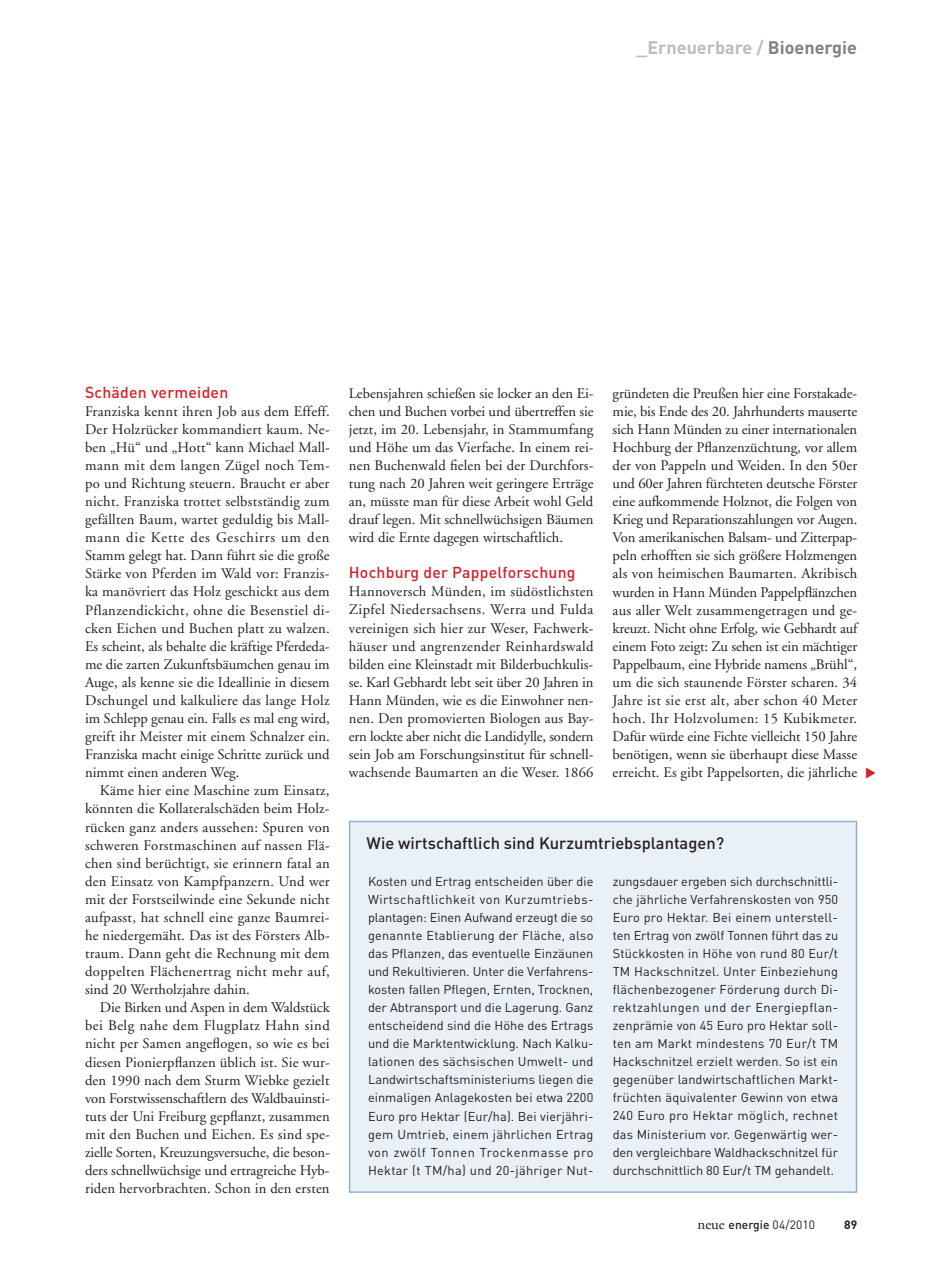
<style>
.page{position:relative;width:936px;height:1263px;background:#fff}
.page>*{position:absolute;margin:0;border:0;box-sizing:border-box;transform-origin:0 0}
.t1{font:700 18px "DIN";color:#bcbdc0}
.t2{font:500 16.5px "DIN";color:#231f20}
.t3{font:500 15.75px "DIN";letter-spacing:.015em;color:#d1232a}
.t4{font:14.7px/18.1px "Adobe Garamond";letter-spacing:.01em;color:#231f20;text-align:justify}
.t5{font:14.7px "Adobe Garamond";letter-spacing:.035em;color:#231f20}
.t6{font:14.7px "Adobe Garamond";letter-spacing:.03em;color:#231f20}
.t7{font:14.7px "Adobe Garamond";letter-spacing:.055em;color:#231f20}
.t8{font:12.75px/18px "DIN";letter-spacing:-.005em;color:#231f20;text-align:justify}
.t9{font:500 12px "DIN";color:#231f20}
.t10{font:700 12px "DIN";color:#231f20}
.s1{color:#808285}
.s2{font-family:"Adobe Garamond";font-weight:400;font-size:15px}
.s3{font-weight:400}
</style>
<div class="page">
<div style="left:349px;top:821px;width:508px;height:372px;background:#eaf1f6;border:2px solid #8fb3cb"></div>
<p class="t1" style="left:636px;top:36px;width:222px">_Erneuerbare / <span class="s1">Bioenergie</span></p>
<p class="t3" style="left:85px;top:382px;width:145px">Schäden vermeiden</p>
<p class="t4" style="left:85px;top:402px;width:246px">Franziska kennt ihren Job aus dem Effeff.</p>
<p class="t4" style="left:85px;top:420px;width:246px">Der Holzrücker kommandiert kaum. Ne-</p>
<p class="t4" style="left:85px;top:438px;width:246px">ben „Hü“ und „Hott“ kann Michael Mall-</p>
<p class="t6" style="left:85px;top:457px;width:246px">mann mit dem langen Zügel noch Tem-</p>
<p class="t4" style="left:85px;top:475px;width:246px">po und Richtung steuern. Braucht er aber</p>
<p class="t4" style="left:85px;top:493px;width:246px">nicht. Franziska trottet selbstständig zum</p>
<p class="t4" style="left:85px;top:511px;width:246px">gefällten Baum, wartet geduldig bis Mall-</p>
<p class="t7" style="left:85px;top:530px;width:246px">mann die Kette des Geschirrs um den</p>
<p class="t4" style="left:85px;top:547px;width:246px">Stamm gelegt hat. Dann führt sie die große</p>
<p class="t4" style="left:85px;top:565px;width:246px">Stärke von Pferden im Wald vor: Franzis-</p>
<p class="t4" style="left:85px;top:583px;width:246px">ka manövriert das Holz geschickt aus dem</p>
<p class="t4" style="left:85px;top:601px;width:246px">Pflanzendickicht, ohne die Besenstiel di-</p>
<p class="t4" style="left:85px;top:619px;width:246px">cken Eichen und Buchen platt zu walzen.</p>
<p class="t4" style="left:85px;top:637px;width:246px">Es scheint, als behalte die kräftige Pferdeda-</p>
<p class="t4" style="left:85px;top:655px;width:246px">me die zarten Zukunftsbäumchen genau im</p>
<p class="t4" style="left:85px;top:673px;width:246px">Auge, als kenne sie die Ideallinie in diesem</p>
<p class="t4" style="left:85px;top:691px;width:246px">Dschungel und kalkuliere das lange Holz</p>
<p class="t4" style="left:85px;top:710px;width:246px">im Schlepp genau ein. Falls es mal eng wird,</p>
<p class="t4" style="left:85px;top:728px;width:246px">greift ihr Meister mit einem Schnalzer ein.</p>
<p class="t4" style="left:85px;top:746px;width:246px">Franziska macht einige Schritte zurück und</p>
<p class="t4" style="left:85px;top:764px;width:156px">nimmt einen anderen Weg.</p>
<p class="t4" style="left:100px;top:782px;width:231px">Käme hier eine Maschine zum Einsatz,</p>
<p class="t4" style="left:85px;top:800px;width:246px">könnten die Kollateralschäden beim Holz-</p>
<p class="t4" style="left:85px;top:818px;width:246px">rücken ganz anders aussehen: Spuren von</p>
<p class="t4" style="left:85px;top:836px;width:246px">schweren Forstmaschinen auf nassen Flä-</p>
<p class="t4" style="left:85px;top:854px;width:246px">chen sind berüchtigt, sie erinnern fatal an</p>
<p class="t4" style="left:85px;top:872px;width:246px">den Einsatz von Kampfpanzern. Und wer</p>
<p class="t4" style="left:85px;top:890px;width:246px">mit der Forstseilwinde eine Sekunde nicht</p>
<p class="t4" style="left:85px;top:908px;width:246px">aufpasst, hat schnell eine ganze Baumrei-</p>
<p class="t4" style="left:85px;top:926px;width:246px">he niedergemäht. Das ist des Försters Alb-</p>
<p class="t4" style="left:85px;top:945px;width:246px">traum. Dann geht die Rechnung mit dem</p>
<p class="t4" style="left:85px;top:963px;width:246px">doppelten Flächenertrag nicht mehr auf,</p>
<p class="t4" style="left:85px;top:981px;width:166px">sind 20 Wertholzjahre dahin.</p>
<p class="t4" style="left:100px;top:999px;width:231px">Die Birken und Aspen in dem Waldstück</p>
<p class="t5" style="left:85px;top:1018px;width:246px">bei Belg nahe dem Flugplatz Hahn sind</p>
<p class="t4" style="left:85px;top:1035px;width:246px">nicht per Samen angeflogen, so wie es bei</p>
<p class="t4" style="left:85px;top:1053px;width:246px">diesen Pionierpflanzen üblich ist. Sie wur-</p>
<p class="t4" style="left:85px;top:1071px;width:246px">den 1990 nach dem Sturm Wiebke gezielt</p>
<p class="t4" style="left:85px;top:1089px;width:246px">von Forstwissenschaftlern des Waldbauinsti-</p>
<p class="t4" style="left:85px;top:1107px;width:246px">tuts der Uni Freiburg gepflanzt, zusammen</p>
<p class="t4" style="left:85px;top:1125px;width:245px">mit den Buchen und Eichen. Es sind spe-</p>
<p class="t4" style="left:85px;top:1143px;width:246px">zielle Sorten, Kreuzungsversuche, die beson-</p>
<p class="t4" style="left:85px;top:1161px;width:246px">ders schnellwüchsige und ertragreiche Hyb-</p>
<p class="t4" style="left:85px;top:1180px;width:246px">riden hervorbrachten. Schon in den ersten</p>
<p class="t4" style="left:349px;top:384px;width:246px">Lebensjahren schießen sie locker an den Ei&shy;chen und Buchen vorbei und übertreffen sie jetzt, im 20. Lebensjahr, in Stammumfang und Höhe um das Vierfache. In einem rei&shy;nen Buchenwald fielen bei der Durchfors&shy;tung nach 20 Jahren weit geringere Erträge an, müsste man für diese Arbeit wohl Geld drauf legen. Mit schnellwüchsigen Bäumen wird die Ernte dagegen wirtschaftlich.</p>
<p class="t3" style="left:349px;top:562px;width:228px">Hochburg der Pappelforschung</p>
<p class="t4" style="left:349px;top:583px;width:246px">Hannoversch Münden, im südöstlichsten Zipfel Niedersachsens. Werra und Fulda vereinigen sich hier zur Weser, Fachwerk&shy;häuser und angrenzender Reinhardswald bilden eine Kleinstadt mit Bilderbuchkulis&shy;se. Karl Gebhardt lebt seit über 20 Jahren in Hann Münden, wie es die Einwohner nen&shy;nen. Den promovierten Biologen aus Bay&shy;ern lockte aber nicht die Landidylle, sondern sein Job am Forschungsinstitut für schnell&shy;wachsende Baumarten an die Weser. 1866</p>
<p class="t4" style="left:612px;top:384px;width:246px">gründeten die Preußen hier eine Forstakade&shy;mie, bis Ende des 20. Jahrhunderts mauserte sich Hann Münden zu einer internationalen Hochburg der Pflanzenzüchtung, vor allem der von Pappeln und Weiden. In den 50er und 60er Jahren fürchteten deutsche Förster eine aufkommende Holznot, die Folgen von Krieg und Reparationszahlungen vor Augen.<br>Von amerikanischen Balsam- und Zitterpap&shy;peln erhofften sie sich größere Holzmengen als von heimischen Baumarten. Akribisch wurden in Hann Münden Pappelpflänzchen aus aller Welt zusammengetragen und ge&shy;kreuzt. Nicht ohne Erfolg, wie Gebhardt auf einem Foto zeigt: Zu sehen ist ein mächtiger Pappelbaum, eine Hybride namens „Brühl“, um die sich staunende Förster scharen. 34<br>Jahre ist sie erst alt, aber schon 40 Meter hoch. Ihr Holzvolumen: 15 Kubikmeter.<br>Dafür würde eine Fichte vielleicht 150 Jahre benötigen, wenn sie überhaupt diese Masse erreicht. Es gibt Pappelsorten, die jährliche</p>
<p class="t2" style="left:366px;top:833px;width:359px">Wie wirtschaftlich sind Kurzumtriebsplantagen?</p>
<p class="t8" style="left:368px;top:872px;width:227px">Kosten und Ertrag entscheiden über die Wirtschaftlichkeit von Kurzumtriebs&shy;plantagen: Einen Aufwand erzeugt die so genannte Etablierung der Fläche, also das Pflanzen, das eventuelle Einzäunen und Rekultivieren. Unter die Verfahrens&shy;kosten fallen Pflegen, Ernten, Trocknen, der Abtransport und die Lagerung. Ganz entscheidend sind die Höhe des Ertrags und die Marktentwicklung. Nach Kalku&shy;lationen des sächsischen Umwelt- und Landwirtschaftsministeriums liegen die einmaligen Anlagekosten bei etwa 2200<br>Euro pro Hektar (Eur/ha). Bei vierjähri&shy;gem Umtrieb, einem jährlichen Ertrag von zwölf Tonnen Trockenmasse pro Hektar (t TM/ha) und 20-jähriger Nut-</p>
<p class="t8" style="left:612px;top:872px;width:227px">zungsdauer ergeben sich durchschnittli&shy;che jährliche Verfahrenskosten von 950<br>Euro pro Hektar. Bei einem unterstell&shy;ten Ertrag von zwölf Tonnen führt das zu Stückkosten in Höhe von rund 80 Eur/t TM Hackschnitzel. Unter Einbeziehung flächenbezogener Förderung durch Di&shy;rektzahlungen und der Energiepflan&shy;zenprämie von 45 Euro pro Hektar soll&shy;ten am Markt mindestens 70 Eur/t TM Hackschnitzel erzielt werden. So ist ein gegenüber landwirtschaftlichen Markt&shy;früchten äquivalenter Gewinn von etwa 240 Euro pro Hektar möglich, rechnet das Ministerium vor. Gegenwärtig wer&shy;den vergleichbare Waldhackschnitzel für durchschnittlich 80 Eur/t TM gehandelt.</p>
<p class="t9" style="left:697px;top:1217px;width:119px"><span class="s2">neue</span> energie <span class="s3">04/2010</span></p>
<p class="t10" style="left:844px;top:1217px;width:15px">89</p>
</div>
